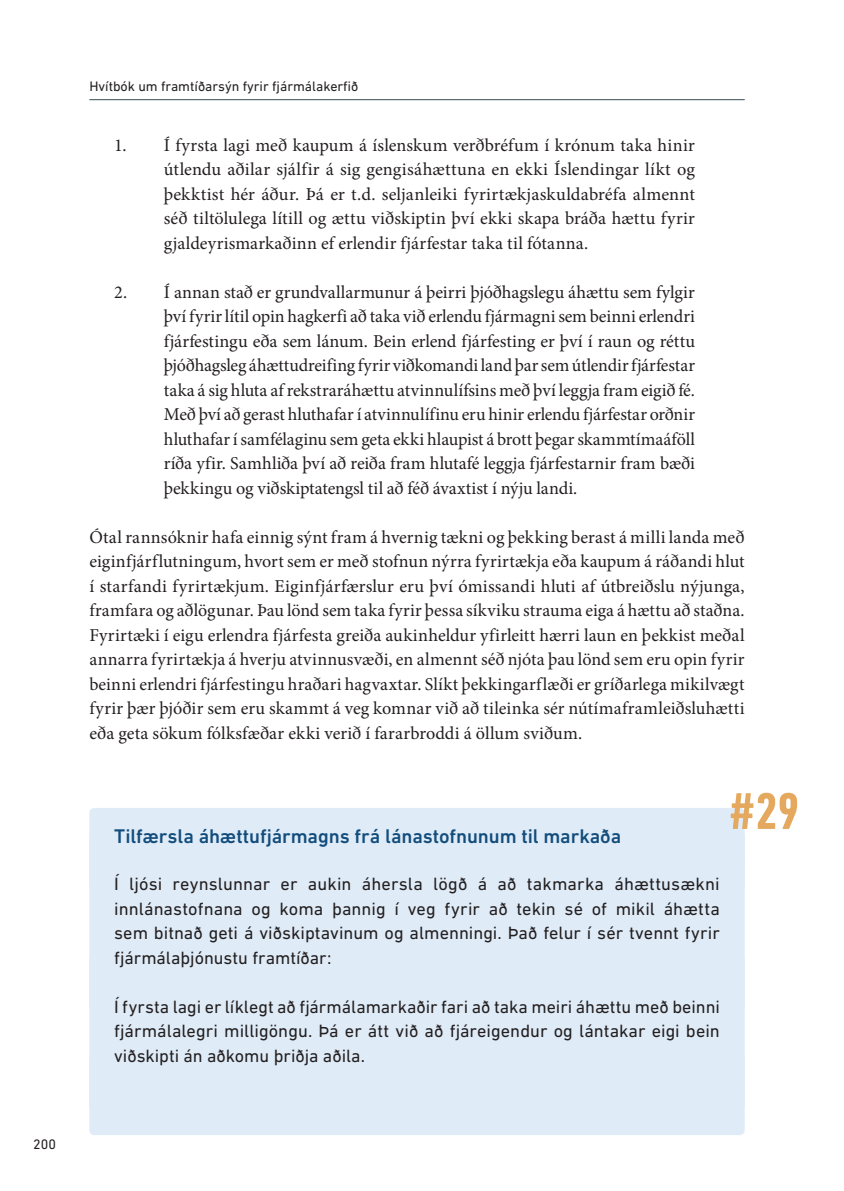
<style>
.page{position:relative;width:844px;height:1191px;background:#fff}
.page>*{position:absolute;margin:0;border:0;box-sizing:border-box;transform-origin:0 0}
.t1{font:700 condensed 52.5px "DIN Next LT Pro";color:#e4a95e}
.t2{font:500 20.12px "DIN Next LT Pro";letter-spacing:-.005em;color:#134d7c}
.t3{font:18.2px/24.5px "Minion Pro";letter-spacing:.005em;color:#231f20;text-align:justify}
.t4{font:18.2px/24.5px "DIN Next LT Pro";color:#231f20;text-align:justify}
.t5{font:14px "DIN Next LT Pro";color:#231f20}
</style>
<div class="page">
<hr style="left:89px;top:99px;width:655px;height:1px;background:#394b54">
<div style="left:89px;top:808px;width:655px;height:59px;background:#dfebf7;border-radius:5px"></div>
<div style="left:89px;top:856px;width:655px;height:132px;background:#dfebf7;border-radius:5px"></div>
<div style="left:89px;top:979px;width:655px;height:107px;background:#dfebf7;border-radius:5px"></div>
<div style="left:89px;top:1077px;width:655px;height:58px;background:#dfebf7;border-radius:5px"></div>
<p class="t5" style="left:33px;top:1136px;width:24px">200</p>
<p class="t5" style="left:89px;top:78px;width:270px">Hvítbók um framtíðarsýn fyrir fjármálakerfið</p>
<p class="t3" style="left:164px;top:133px;width:532px;text-indent:-50px">1. Í fyrsta lagi með kaupum á íslenskum verðbréfum í krónum taka hinir útlendu aðilar sjálfir á sig gengisáhættuna en ekki Íslendingar líkt og þekktist hér áður. Þá er t.d. seljanleiki fyrirtækjaskuldabréfa almennt séð tiltölulega lítill og ættu viðskiptin því ekki skapa bráða hættu fyrir gjaldeyrismarkaðinn ef erlendir fjárfestar taka til fótanna.</p>
<p class="t3" style="left:164px;top:280px;width:532px;text-indent:-50px">2. Í annan stað er grundvallarmunur á þeirri þjóðhagslegu áhættu sem fylgir því fyrir lítil opin hagkerfi að taka við erlendu fjármagni sem beinni erlendri fjárfestingu eða sem lánum. Bein erlend fjárfesting er því í raun og réttu þjóðhagsleg áhættudreifing fyrir viðkomandi land þar sem útlendir fjárfestar taka á sig hluta af rekstraráhættu atvinnulífsins með því leggja fram eigið fé.<br>Með því að gerast hluthafar í atvinnulífinu eru hinir erlendu fjárfestar orðnir hluthafar í samfélaginu sem geta ekki hlaupist á brott þegar skammtímaáföll ríða yfir. Samhliða því að reiða fram hlutafé leggja fjárfestarnir fram bæði þekkingu og viðskiptatengsl til að féð ávaxtist í nýju landi.</p>
<p class="t3" style="left:89px;top:525px;width:656px">Ótal rannsóknir hafa einnig sýnt fram á hvernig tækni og þekking berast á milli landa með eiginfjárflutningum, hvort sem er með stofnun nýrra fyrirtækja eða kaupum á ráðandi hlut í starfandi fyrirtækjum. Eiginfjárfærslur eru því ómissandi hluti af útbreiðslu nýjunga, framfara og aðlögunar. Þau lönd sem taka fyrir þessa síkviku strauma eiga á hættu að staðna.<br>Fyrirtæki í eigu erlendra fjárfesta greiða aukinheldur yfirleitt hærri laun en þekkist meðal annarra fyrirtækja á hverju atvinnusvæði, en almennt séð njóta þau lönd sem eru opin fyrir beinni erlendri fjárfestingu hraðari hagvaxtar. Slíkt þekkingarflæði er gríðarlega mikilvægt fyrir þær þjóðir sem eru skammt á veg komnar við að tileinka sér nútímaframleiðsluhætti eða geta sökum fólksfæðar ekki verið í fararbroddi á öllum sviðum.</p>
<p class="t2" style="left:114px;top:824px;width:508px">Tilfærsla áhættufjármagns frá lánastofnunum til markaða</p>
<p class="t4" style="left:114px;top:871px;width:607px">Í ljósi reynslunnar er aukin áhersla lögð á að takmarka áhættusækni innlánastofnana og koma þannig í veg fyrir að tekin sé of mikil áhætta sem bitnað geti á viðskiptavinum og almenningi. Það felur í sér tvennt fyrir fjármálaþjónustu framtíðar:</p>
<p class="t4" style="left:114px;top:994px;width:607px">Í fyrsta lagi er líklegt að fjármálamarkaðir fari að taka meiri áhættu með beinni fjármálalegri milligöngu. Þá er átt við að fjáreigendur og lántakar eigi bein viðskipti án aðkomu þriðja aðila.</p>
<h1 class="t1" style="left:728px;top:781px;width:72px">#29</h1>
</div>
